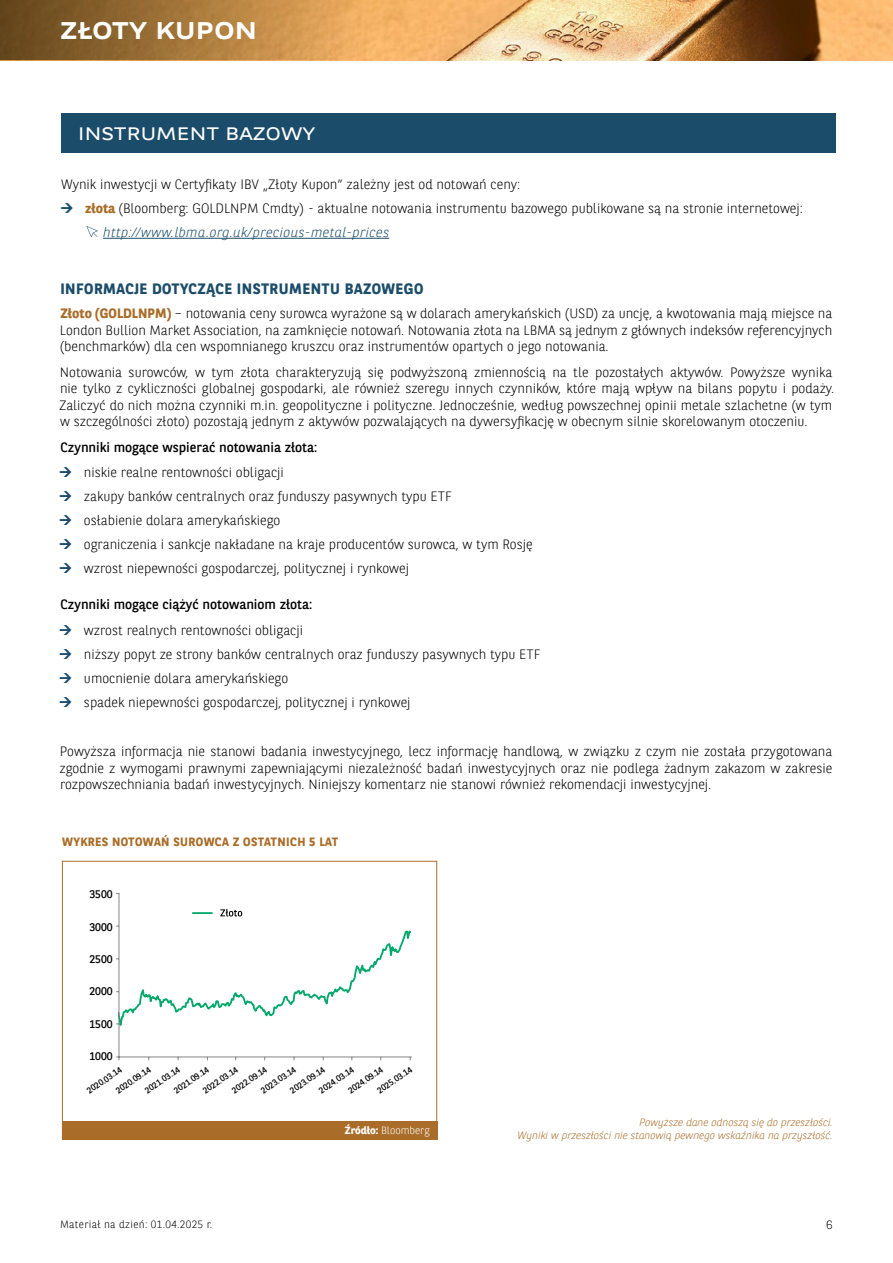
<style>
.page{position:relative;width:893px;height:1263px;background:#fff}
.page>*{position:absolute;margin:0;border:0;box-sizing:border-box;transform-origin:0 0}
.t1{font:700 24px "BNPP Expanded Sans";letter-spacing:.01em;color:#fff}
.t2{font:18px "BNPP Expanded Sans";letter-spacing:.01em;color:#fff}
.t3{font:700 15px "BNPP Sans";letter-spacing:.03em;color:#1b4d6a}
.t4{font:300 13.5px/16.5px "BNPP Sans";color:#000}
.t5{font:13.5px "BNPP Sans";color:#000}
.t6{font:italic 300 13.5px "BNPP Sans";letter-spacing:.03em;color:#1b4d6a}
.t7{font:700 12px "BNPP Sans";letter-spacing:.03em;color:#a96d29}
.t8{font:300 12px "BNPP Sans";color:#000}
.t9{font:10.95px "BNPP Sans";color:#020203}
.t10{font:italic 300 10.5px/13.5px "BNPP Sans";color:#a96d29;text-align:right}
.t11{font:300 10.5px "BNPP Sans";letter-spacing:.03em;color:#000}
.t12{font:300 10.5px "BNPP Sans";color:#fff}
.t13{font:8.55px "BNPP Sans";color:#020203}
.s1{font-weight:700;color:#a96d29}
.s2{font-weight:700}
</style>
<div class="page">
<img style="left:630px;top:0;width:263px;height:60px">
<svg style="left:0;top:0;width:630px;height:60px;background:#c4975b"></svg>
<div style="left:61px;top:113px;width:774px;height:39px;background:#1b4d6a"></div>
<hr style="left:103px;top:238px;width:286px;height:1px;background:#1b4d6a">
<svg style="left:87px;top:226px;width:11px;height:11px"></svg>
<div style="left:62px;top:1121px;width:375px;height:18px;background:#a96d29"></div>
<svg style="left:193px;top:912px;width:19px;height:2px"></svg>
<svg style="left:220px;top:909px;width:22px;height:7px"></svg>
<hr style="left:119px;top:893px;width:1px;height:164px;background:#868686">
<svg style="left:116px;top:926px;width:294px;height:109px"></svg>
<hr style="left:119px;top:1056px;width:293px;height:1px;background:#868686">
<h1 class="t1" style="left:60px;top:14px;width:198px">ZŁOTY KUPON</h1>
<h2 class="t2" style="left:78px;top:121px;width:239px">INSTRUMENT BAZOWY</h2>
<p class="t4" style="left:61px;top:176px;width:461px">Wynik inwestycji w Certyfikaty IBV „Złoty Kupon” zależny jest od notowań ceny:</p>
<p class="t4" style="left:85px;top:200px;width:719px"><span class="s1">złota</span> (Bloomberg: GOLDLNPM Cmdty) - aktualne notowania instrumentu bazowego publikowane są na stronie internetowej:</p>
<p class="t6" style="left:103px;top:223px;width:288px">http://www.lbma.org.uk/precious-metal-prices</p>
<p class="t3" style="left:60px;top:279px;width:365px">INFORMACJE DOTYCZĄCE INSTRUMENTU BAZOWEGO</p>
<p class="t4" style="left:60px;top:305px;width:774px;text-align:justify"><span class="s1">Złoto (GOLDLNPM)</span> – notowania ceny surowca wyrażone są w dolarach amerykańskich (USD) za uncję, a kwotowania mają miejsce na London Bullion Market Association, na zamknięcie notowań. Notowania złota na LBMA są jednym z głównych indeksów referencyjnych (benchmarków) dla cen wspomnianego kruszcu oraz instrumentów opartych o jego notowania.</p>
<p class="t4" style="left:59px;top:363px;width:777px">Notowania surowców, w tym złota charakteryzują się podwyższoną zmiennością na tle pozostałych aktywów. Powyższe wynika nie tylko z cykliczności globalnej gospodarki, ale również szeregu innych czynników, które mają wpływ na bilans popytu i podaży.<br>Zaliczyć do nich można czynniki m.in. geopolityczne i polityczne. Jednocześnie, według powszechnej opinii metale szlachetne (w tym w szczególności złoto) pozostają jednym z aktywów pozwalających na dywersyfikację w obecnym silnie skorelowanym otoczeniu.</p>
<p class="t5" style="left:60px;top:438px;width:258px">Czynniki mogące wspierać notowania złota:</p>
<p class="t4" style="left:84px;top:460px;width:450px;line-height:24px">niskie realne rentowności obligacji<br>zakupy banków centralnych oraz funduszy pasywnych typu ETF<br>osłabienie dolara amerykańskiego<br>ograniczenia i sankcje nakładane na kraje producentów surowca, w tym Rosję wzrost niepewności gospodarczej, politycznej i rynkowej</p>
<p class="t5" style="left:60px;top:595px;width:253px">Czynniki mogące ciążyć notowaniom złota:</p>
<p class="t4" style="left:84px;top:617px;width:458px;line-height:24px">wzrost realnych rentowności obligacji<br>niższy popyt ze strony banków centralnych oraz funduszy pasywnych typu ETF umocnienie dolara amerykańskiego<br>spadek niepewności gospodarczej, politycznej i rynkowej</p>
<p class="t4" style="left:59px;top:743px;width:774px;text-align:justify">Powyższa informacja nie stanowi badania inwestycyjnego, lecz informację handlową, w związku z czym nie została przygotowana zgodnie z wymogami prawnymi zapewniającymi niezależność badań inwestycyjnych oraz nie podlega żadnym zakazom w zakresie rozpowszechniania badań inwestycyjnych. Niniejszy komentarz nie stanowi również rekomendacji inwestycyjnej.</p>
<p class="t7" style="left:62px;top:833px;width:278px">WYKRES NOTOWAŃ SUROWCA Z OSTATNICH 5 LAT</p>
<p class="t9" style="left:89px;top:887px;width:25px">3500</p>
<p class="t9" style="left:89px;top:919px;width:25px">3000</p>
<p class="t9" style="left:89px;top:952px;width:25px">2500</p>
<p class="t9" style="left:89px;top:984px;width:25px">2000</p>
<p class="t9" style="left:89px;top:1016px;width:25px">1500</p>
<p class="t9" style="left:89px;top:1049px;width:25px">1000</p>
<p class="t13" style="left:375px;top:1086px;width:42px;rotate:-34deg">2025.03.14</p>
<p class="t13" style="left:346px;top:1086px;width:42px;rotate:-34deg">2024.09.14</p>
<p class="t13" style="left:317px;top:1086px;width:42px;rotate:-34deg">2024.03.14</p>
<p class="t13" style="left:288px;top:1086px;width:42px;rotate:-34deg">2023.09.14</p>
<p class="t13" style="left:259px;top:1086px;width:42px;rotate:-34deg">2023.03.14</p>
<p class="t13" style="left:230px;top:1086px;width:42px;rotate:-34deg">2022.09.14</p>
<p class="t13" style="left:201px;top:1086px;width:42px;rotate:-34deg">2022.03.14</p>
<p class="t13" style="left:172px;top:1086px;width:42px;rotate:-34deg">2021.09.14</p>
<p class="t13" style="left:143px;top:1086px;width:42px;rotate:-34deg">2021.03.14</p>
<p class="t13" style="left:113px;top:1086px;width:42px;rotate:-34deg">2020.09.14</p>
<p class="t13" style="left:84px;top:1086px;width:42px;rotate:-34deg">2020.03.14</p>
<p class="t11" style="left:60px;top:1217px;width:154px">Materiał na dzień: 01.04.2025 r.</p>
<p class="t12" style="left:345px;top:1123px;width:86px"><span class="s2">Źródło:</span> Bloomberg</p>
<p class="t10" style="left:517px;top:1115px;width:317px">Powyższe dane odnoszą się do przeszłości.<br>Wyniki w przeszłości nie stanowią pewnego wskaźnika na przyszłość.</p>
<p class="t8" style="left:826px;top:1216px;width:8px">6</p>
</div>
